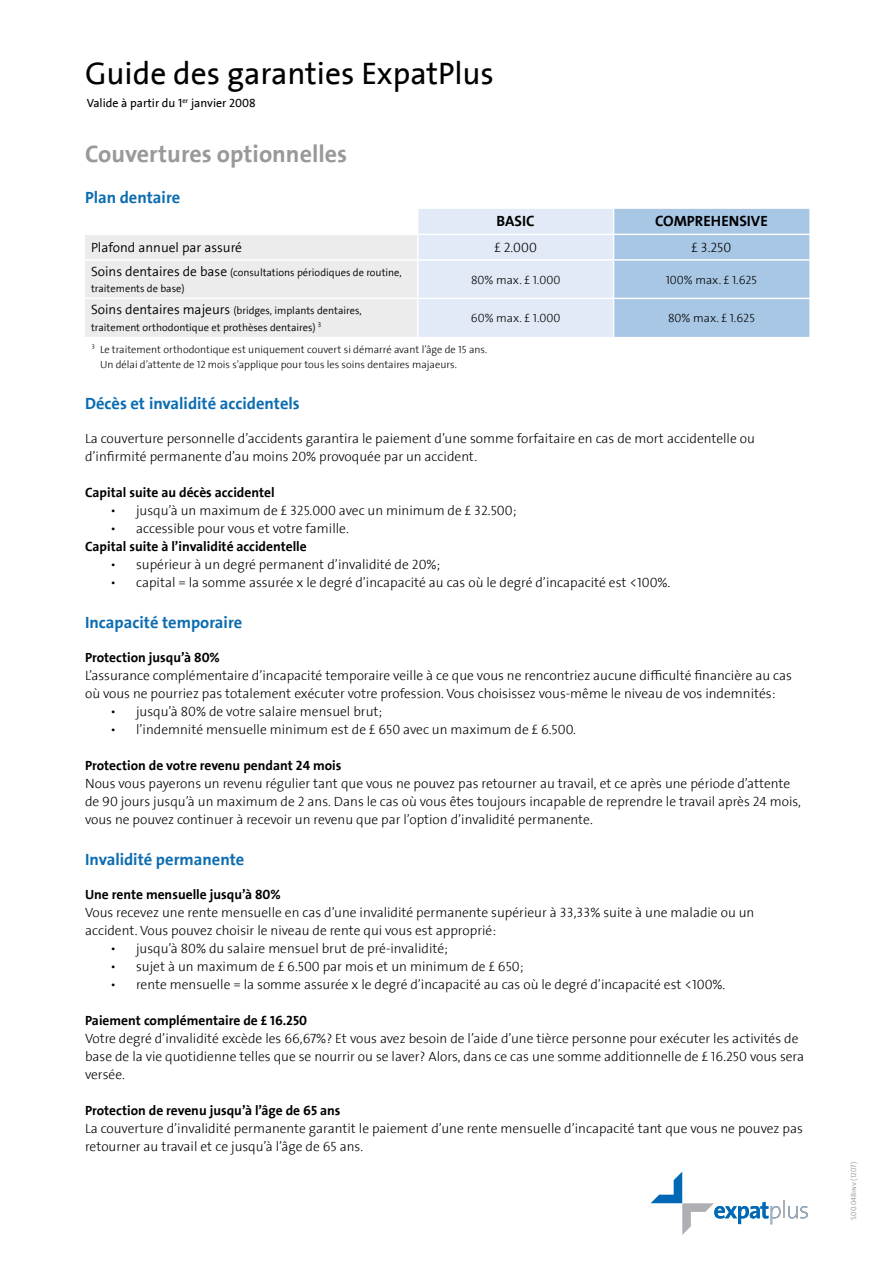
<style>
.page{position:relative;width:893px;height:1263px;background:#fff}
.page>*{position:absolute;margin:0;border:0;box-sizing:border-box;transform-origin:0 0}
.t1{font:31.5px "The Sans LF";color:#000}
.t2{font:24px "The Sans LF Bold";color:#999}
.t3{font:16.5px "The Sans LF Bold";color:#0b6cb0}
.t4{font:15px "The Sans LF Bold";letter-spacing:-.005em;color:#000}
.t5{font:13.5px/18px "The Sans LF Light";color:#000}
.t6{font:13.5px "The Sans LF Bold";color:#000}
.t7{font:300 13.5px "The Sans LF Semi";color:#000}
.t8{font:12px "The Sans LF Light";color:#000}
.t9{font:12px "The Sans LF";color:#000}
.t10{font:300 10.5px/16.5px "The Sans LF Semi";color:#000}
.t11{font:10.5px/15px "The Sans LF Light";color:#000}
.t12{font:300 7.5px "The Sans SC Semi";color:#97979b}
.s1{font-size:13.5px}
</style>
<div class="page">
<svg style="left:651px;top:1171px;width:157px;height:64px"></svg>
<svg style="left:85px;top:209px;width:724px;height:128px;background:#d8e3ee"></svg>
<hr style="left:417px;top:261px;width:1px;height:37px;background:#fff">
<hr style="left:613px;top:261px;width:1px;height:37px;background:#fff">
<hr style="left:417px;top:299px;width:1px;height:38px;background:#fff">
<hr style="left:613px;top:299px;width:1px;height:38px;background:#fff">
<hr style="left:85px;top:234px;width:333px;height:1px;background:#fff">
<hr style="left:418px;top:234px;width:196px;height:1px;background:#fff">
<hr style="left:614px;top:234px;width:195px;height:1px;background:#fff">
<hr style="left:85px;top:259px;width:333px;height:2px;background:#fff">
<hr style="left:418px;top:259px;width:196px;height:2px;background:#fff">
<hr style="left:614px;top:259px;width:195px;height:2px;background:#fff">
<hr style="left:85px;top:298px;width:333px;height:1px;background:#fff">
<hr style="left:418px;top:298px;width:196px;height:1px;background:#fff">
<hr style="left:614px;top:298px;width:195px;height:1px;background:#fff">
<h1 class="t1" style="left:85px;top:57px;width:410px">Guide des garanties ExpatPlus</h1>
<p class="t9" style="left:87px;top:96px;width:171px">Valide à partir du 1<sup>er</sup> janvier 2008</p>
<h2 class="t2" style="left:85px;top:142px;width:264px">Couvertures optionnelles</h2>
<p class="t3" style="left:85px;top:189px;width:97px">Plan dentaire</p>
<p class="t4" style="left:497px;top:213px;width:17px">Basic</p>
<p class="t4" style="left:655px;top:213px;width:29px">comprehe</p>
<p class="t4" style="left:729px;top:213px;width:19px">nsive</p>
<p class="t7" style="left:91px;top:241px;width:153px">Plafond annuel par assuré</p>
<p class="t5" style="left:494px;top:239px;width:44px">£ 2.000</p>
<p class="t5" style="left:691px;top:239px;width:41px">£ 3.250</p>
<p class="t10" style="left:91px;top:264px;width:312px"><span class="s1">Soins dentaires de base</span> (consultations périodiques de routine, traitements de base)</p>
<p class="t8" style="left:471px;top:273px;width:91px">80% max. £ 1.000</p>
<p class="t8" style="left:666px;top:273px;width:93px">100% max. £ 1.625</p>
<p class="t10" style="left:91px;top:303px;width:272px"><span class="s1">Soins dentaires majeurs</span> (bridges, implants dentaires, traitement orthodontique et prothèses dentaires) <sup>3</sup></p>
<p class="t8" style="left:471px;top:312px;width:91px">60% max. £ 1.000</p>
<p class="t8" style="left:668px;top:312px;width:88px">80% max. £ 1.625</p>
<p class="t11" style="left:100px;top:343px;width:389px;text-indent:-9px"><sup>3</sup> Le traitement orthodontique est uniquement couvert si démarré avant l’âge de 15 ans.<br>Un délai d’attente de 12 mois s’applique pour tous les soins dentaires majaeurs.</p>
<p class="t3" style="left:85px;top:395px;width:216px">Décès et invalidité accidentels</p>
<p class="t5" style="left:85px;top:430px;width:671px">La couverture personnelle d’accidents garantira le paiement d’une somme forfaitaire en cas de mort accidentelle ou d’infirmité permanente d’au moins 20% provoquée par un accident.</p>
<p class="t6" style="left:85px;top:486px;width:191px">Capital suite au décès accidentel</p>
<p class="t5" style="left:136px;top:502px;width:382px">jusqu’à un maximum de £ 325.000 avec un minimum de £ 32.500; accessible pour vous et votre famille.</p>
<p class="t6" style="left:85px;top:540px;width:223px">Capital suite à l’invalidité accidentelle</p>
<p class="t5" style="left:136px;top:556px;width:536px">supérieur à un degré permanent d’invalidité de 20%;<br>capital = la somme assurée x le degré d’incapacité au cas où le degré d’incapacité est &lt;100%.</p>
<p class="t3" style="left:85px;top:614px;width:159px">Incapacité temporaire</p>
<p class="t6" style="left:85px;top:651px;width:136px">Protection jusqu’à 80%</p>
<p class="t5" style="left:85px;top:667px;width:708px">L’assurance complémentaire d’incapacité temporaire veille à ce que vous ne rencontriez aucune difficulté financière au cas</p>
<p class="t5" style="left:85px;top:685px;width:692px">où vous ne pourriez pas totalement exécuter votre profession. Vous choisissez vous-même le niveau de vos indemnités:</p>
<p class="t5" style="left:136px;top:703px;width:248px">jusqu’à 80% de votre salaire mensuel brut;</p>
<p class="t5" style="left:136px;top:721px;width:441px">l’indemnité mensuelle minimum est de £ 650 avec un maximum de £ 6.500.</p>
<p class="t6" style="left:85px;top:759px;width:258px">Protection de votre revenu pendant 24 mois</p>
<p class="t5" style="left:85px;top:775px;width:717px">Nous vous payerons un revenu régulier tant que vous ne pouvez pas retourner au travail, et ce après une période d’attente de 90 jours jusqu’à un maximum de 2 ans. Dans le cas où vous êtes toujours incapable de reprendre le travail après 24 mois, vous ne pouvez continuer à recevoir un revenu que par l’option d’invalidité permanente.</p>
<p class="t3" style="left:85px;top:851px;width:161px">Invalidité permanente</p>
<p class="t6" style="left:85px;top:888px;width:197px">Une rente mensuelle jusqu’à 80%</p>
<p class="t5" style="left:85px;top:904px;width:671px">Vous recevez une rente mensuelle en cas d’une invalidité permanente supérieur à 33,33% suite à une maladie ou un</p>
<p class="t5" style="left:85px;top:922px;width:413px">accident. Vous pouvez choisir le niveau de rente qui vous est approprié:</p>
<p class="t5" style="left:136px;top:940px;width:313px">jusqu’à 80% du salaire mensuel brut de pré-invalidité;</p>
<p class="t5" style="left:136px;top:958px;width:389px">sujet à un maximum de £ 6.500 par mois et un minimum de £ 650;</p>
<p class="t5" style="left:136px;top:976px;width:591px">rente mensuelle = la somme assurée x le degré d’incapacité au cas où le degré d’incapacité est &lt;100%.</p>
<p class="t6" style="left:85px;top:1014px;width:224px">Paiement complémentaire de £ 16.250</p>
<p class="t5" style="left:85px;top:1030px;width:721px">Votre degré d’invalidité excède les 66,67%? Et vous avez besoin de l’aide d’une tièrce personne pour exécuter les activités de base de la vie quotidienne telles que se nourrir ou se laver? Alors, dans ce cas une somme additionnelle de £ 16.250 vous sera versée.</p>
<p class="t6" style="left:85px;top:1104px;width:257px">Protection de revenu jusqu’à l’âge de 65 ans</p>
<p class="t5" style="left:85px;top:1120px;width:719px">La couverture d’invalidité permanente garantit le paiement d’une rente mensuelle d’incapacité tant que vous ne pouvez pas retourner au travail et ce jusqu’à l’âge de 65 ans.</p>
<p class="t5" style="left:111px;top:502px;width:7px">• •</p>
<p class="t5" style="left:111px;top:556px;width:7px">• •</p>
<p class="t5" style="left:111px;top:703px;width:7px">• •</p>
<p class="t5" style="left:111px;top:940px;width:7px;text-align:justify">• • •</p>
<p class="t12" style="left:850px;top:1220px;width:60px;rotate:-90deg">5.00.048inv (1207)</p>
</div>
